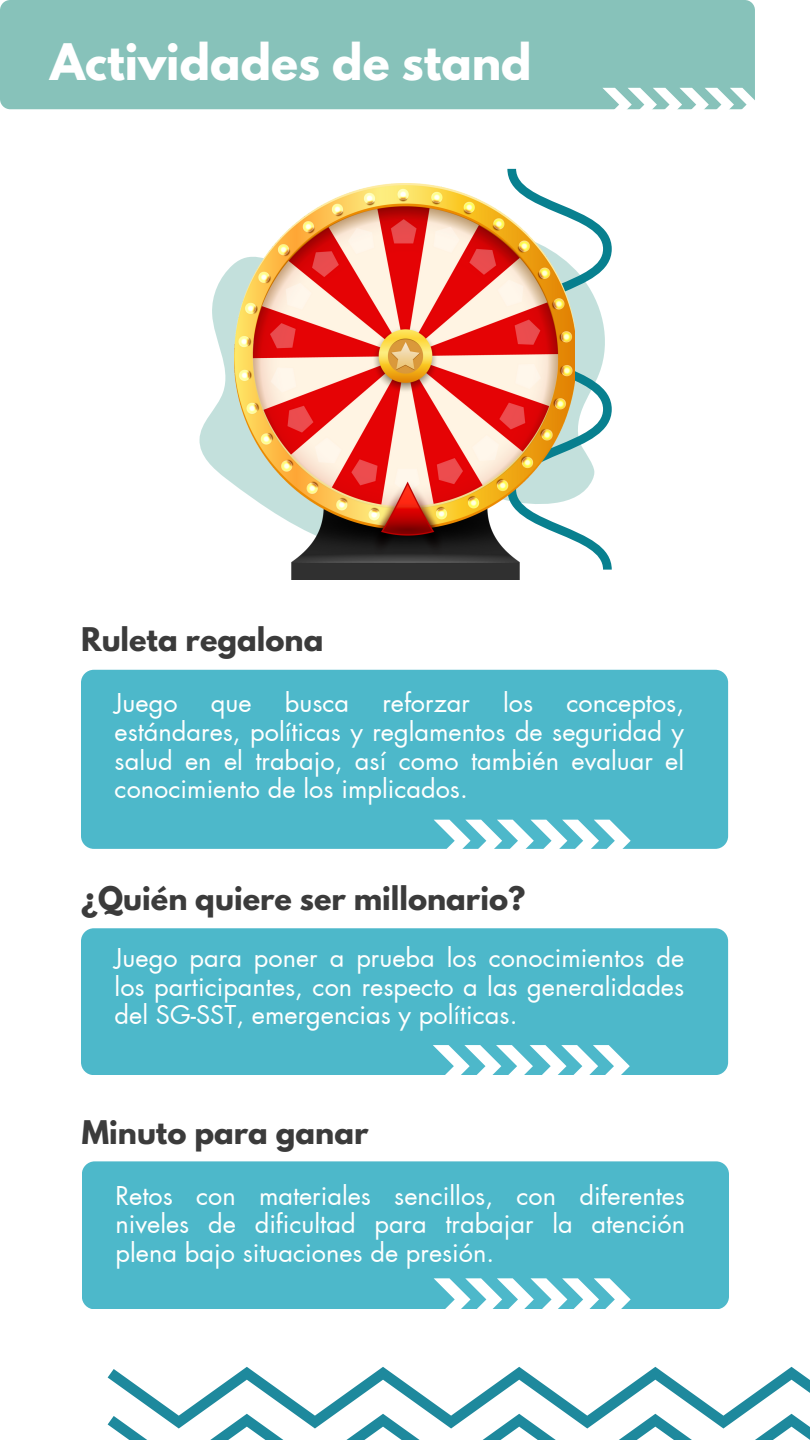
<style>
.page{position:relative;width:810px;height:1440px;background:#fff}
.page>*{position:absolute;margin:0;border:0;box-sizing:border-box;transform-origin:0 0}
.t1{font:700 44.6px "League Spartan";color:#fff}
.t2{font:700 28.9px "League Spartan";color:#3b3b3b}
.t3{font:25.3px/28.6px "Futura";color:#fffffe;text-align:justify}
</style>
<div class="page">
<svg style="left:108px;top:1367px;width:702px;height:73px"></svg>
<div style="left:0;top:0;width:755px;height:109px;background:#87c2ba;border-radius:10px"></div>
<svg style="left:602px;top:88px;width:153px;height:22px"></svg>
<svg style="left:199px;top:263px;width:36px;height:222px;fill:#c3e0dc"></svg>
<svg style="left:507px;top:169px;width:105px;height:401px"></svg>
<img style="left:235px;top:184px;width:339px;height:396px">
<div style="left:81px;top:670px;width:647px;height:179px;background:#4db8ca;border-radius:13px"></div>
<svg style="left:434px;top:820px;width:197px;height:29px"></svg>
<div style="left:81px;top:928px;width:647px;height:147px;background:#4db8ca;border-radius:13px"></div>
<svg style="left:433px;top:1045px;width:197px;height:30px"></svg>
<div style="left:82px;top:1161px;width:647px;height:148px;background:#4db8ca;border-radius:13px"></div>
<svg style="left:434px;top:1278px;width:197px;height:31px"></svg>
<h1 class="t1" style="left:50px;top:40px;width:483px">Actividades de stand</h1>
<p class="t2" style="left:81px;top:625px;width:244px">Ruleta regalona</p>
<p class="t3" style="left:115px;top:691px;width:64px">Juego</p>
<p class="t3" style="left:211px;top:691px;width:42px">que</p>
<p class="t3" style="left:285px;top:691px;width:66px">busca</p>
<p class="t3" style="left:382px;top:691px;width:89px">reforzar</p>
<p class="t3" style="left:503px;top:691px;width:32px">los</p>
<p class="t3" style="left:115px;top:691px;width:571px;text-indent:452px">conceptos, estándares, políticas y reglamentos de seguridad y salud en el trabajo, así como también evaluar el conocimiento de los implicados.</p>
<p class="t2" style="left:81px;top:884px;width:446px">¿Quién quiere ser millonario?</p>
<p class="t3" style="left:115px;top:946px;width:571px">Juego para poner a prueba los conocimientos de los participantes, con respecto a las generalidades del SG-SST, emergencias y políticas.</p>
<p class="t2" style="left:82px;top:1118px;width:288px">Minuto para ganar</p>
<p class="t3" style="left:116px;top:1183px;width:571px">Retos con materiales sencillos, con diferentes niveles de dificultad para trabajar la atención plena bajo situaciones de presión.</p>
</div>
